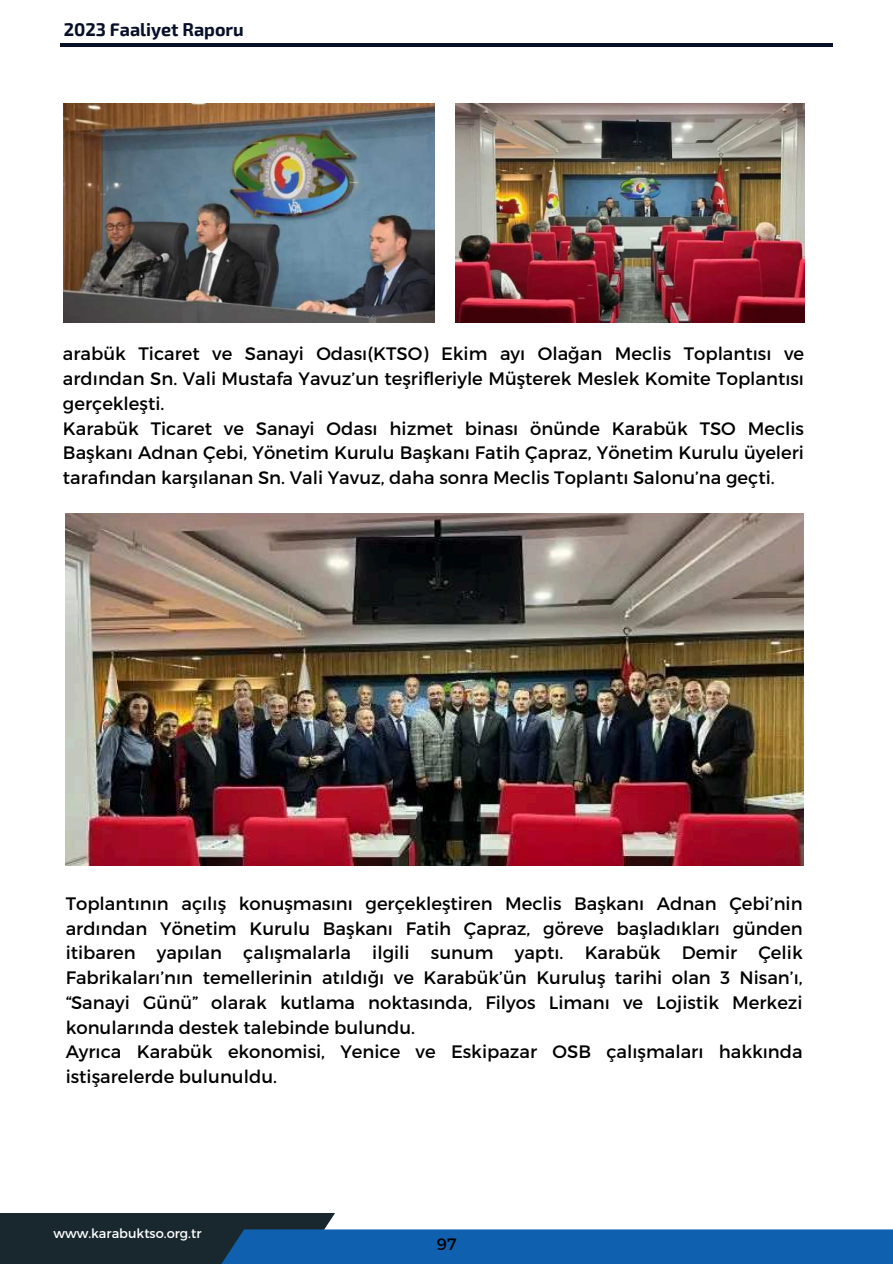
<style>
.page{position:relative;width:893px;height:1264px;background:#fff}
.page>*{position:absolute;margin:0;border:0;box-sizing:border-box;transform-origin:0 0}
.t1{font:18px/24.8px "Montserrat";color:#000}
.t2{font:700 18px "Exo 2";color:#070f29}
.t3{font:16.5px "Montserrat";color:#000}
.t4{font:13.05px "Montserrat";color:#fff}
</style>
<div class="page">
<div style="left:0;top:1212px;width:335px;height:51px;background:#18282e"></div>
<div style="left:175px;top:1229px;width:717px;height:34px;background:#0f61af"></div>
<hr style="left:60px;top:44px;width:773px;height:3px;background:#070f29">
<img style="left:64px;top:103px;width:370px;height:220px">
<img style="left:455px;top:103px;width:349px;height:220px">
<img style="left:66px;top:514px;width:737px;height:351px">
<p class="t2" style="left:64px;top:19px;width:182px">2023 Faaliyet Raporu</p>
<p class="t1" style="left:63px;top:341px;width:742px">arabük Ticaret ve Sanayi Odas2(KTSO) Ekim ay2 Olağan Meclis Toplant2s2 ve ard2ndan Sn. Vali Mustafa Yavuz’un te`rifleriyle Mü`terek Meslek Komite Toplant2s2 gerçekle`ti.<br>Karabük Ticaret ve Sanayi Odas2 hizmet binas2 önünde Karabük TSO Meclis Ba`kan2 Adnan Çebi, Yönetim Kurulu Ba`kan2 Fatih Çapraz, Yönetim Kurulu üyeleri taraf2ndan kar`2lanan Sn. Vali Yavuz, daha sonra Meclis Toplant2 Salonu’na geçti.</p>
<p class="t1" style="left:66px;top:891px;width:738px">Toplant2n2n aç2l2` konu`mas2n2 gerçekle`tiren Meclis Ba`kan2 Adnan Çebi’nin ard2ndan Yönetim Kurulu Ba`kan2 Fatih Çapraz, göreve ba`lad2klar2 günden itibaren yap2lan çal2`malarla ilgili sunum yapt2. Karabük Demir Çelik Fabrikalar2’n2n temellerinin at2ld2ğ2 ve Karabük’ün Kurulu` tarihi olan 3 Nisan’2, &lt;Sanayi Günü= olarak kutlama noktas2nda, Filyos Liman2 ve Lojistik Merkezi konular2nda destek talebinde bulundu.<br>Ayr2ca Karabük ekonomisi, Yenice ve Eskipazar OSB çal2`malar2 hakk2nda isti`arelerde bulunuldu.</p>
<p class="t4" style="left:53px;top:1225px;width:149px">www.karabuktso.org.tr</p>
<p class="t3" style="left:437px;top:1233px;width:21px">97</p>
</div>
